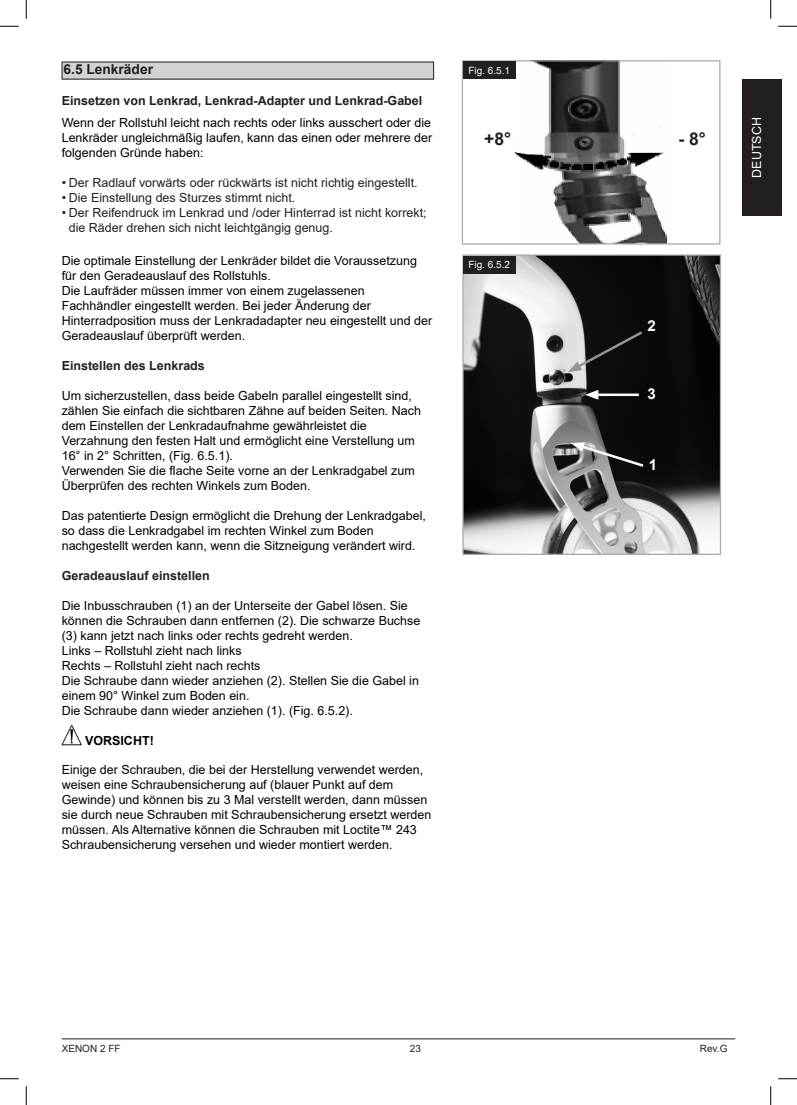
<style>
.page{position:relative;width:797px;height:1105px;background:#fff}
.page>*{position:absolute;margin:0;border:0;box-sizing:border-box;transform-origin:0 0}
.t1{font:700 17.5px "Arial";color:#231f20}
.t2{font:700 15px "Arial";color:#fff}
.DE_Heading{font:700 13.75px "Arial";color:#231f20}
.body{font:12.5px/15px "Arial";color:#000}
.t3{font:12.5px/15px "Arial";color:#231f20}
.EN_Sub_Heading{font:700 12.5px "Arial";color:#231f20}
.body-2{font:700 12.5px "Arial";color:#000}
.t4{font:12.5px "Arial";color:#fff}
.Bildnummer{font:10px "Arial";color:#fff}
.t5{font:10px "Arial";color:#231f20}
</style>
<div class="page">
<div style="left:742px;top:79px;width:39px;height:137px;background:#231f20"></div>
<hr style="left:62px;top:1038px;width:673px;height:1px;background:#231f20">
<img style="left:62px;top:725px;width:20px;height:20px">
<img style="left:464px;top:256px;width:255px;height:297px">
<div style="left:462px;top:254px;width:259px;height:301px;border:1px solid #a8a9ad"></div>
<div style="left:463px;top:256px;width:52px;height:17px;background:#231f20"></div>
<svg style="left:568px;top:329px;width:77px;height:43px;background:#3f3f3f"></svg>
<hr style="left:593px;top:394px;width:46px;height:2px;background:#fff">
<svg style="left:585px;top:390px;width:13px;height:10px"></svg>
<svg style="left:571px;top:442px;width:75px;height:27px;background:#595959"></svg>
<img style="left:516px;top:62px;width:150px;height:181px">
<div style="left:462px;top:60px;width:258px;height:185px;border:1px solid #a8a9ad"></div>
<div style="left:463px;top:61px;width:52px;height:18px;background:#231f20"></div>
<div style="left:62px;top:62px;width:371px;height:17px;background:#d1d2d4"></div>
<svg style="left:0;top:25px;width:19px;height:2px"></svg>
<svg style="left:778px;top:25px;width:19px;height:2px"></svg>
<svg style="left:0;top:1078px;width:19px;height:1px"></svg>
<svg style="left:778px;top:1078px;width:19px;height:1px"></svg>
<svg style="left:25px;top:0;width:2px;height:19px"></svg>
<svg style="left:25px;top:1086px;width:2px;height:19px"></svg>
<svg style="left:770px;top:0;width:1px;height:19px"></svg>
<svg style="left:770px;top:1086px;width:1px;height:19px"></svg>
<p class="DE_Heading" style="left:64px;top:59px;width:91px">6.5 Lenkräder</p>
<p class="Bildnummer" style="left:468px;top:63px;width:43px">Fig. 6.5.1</p>
<p class="EN_Sub_Heading" style="left:62px;top:92px;width:362px">Einsetzen von Lenkrad, Lenkrad-Adapter und Lenkrad-Gabel</p>
<p class="body" style="left:62px;top:115px;width:372px;text-align:justify">Wenn der Rollstuhl leicht nach rechts oder links ausschert oder die Lenkräder ungleichmäßig laufen, kann das einen oder mehrere der folgenden Gründe haben:</p>
<p class="t3" style="left:62px;top:175px;width:357px">• Der Radlauf vorwärts oder rückwärts ist nicht richtig eingestellt.</p>
<p class="t3" style="left:62px;top:190px;width:235px">• Die Einstellung des Sturzes stimmt nicht.</p>
<p class="t3" style="left:69px;top:205px;width:359px;text-indent:-7px">• Der Reifendruck im Lenkrad und /oder Hinterrad ist nicht korrekt; die Räder drehen sich nicht leichtgängig genug.</p>
<p class="body" style="left:62px;top:253px;width:357px">Die optimale Einstellung der Lenkräder bildet die Voraussetzung für den Geradeauslauf des Rollstuhls.</p>
<p class="body" style="left:62px;top:283px;width:372px">Die Laufräder müssen immer von einem zugelassenen Fachhändler eingestellt werden. Bei jeder Änderung der Hinterradposition muss der Lenkradadapter neu eingestellt und der Geradeauslauf überprüft werden.</p>
<p class="EN_Sub_Heading" style="left:62px;top:357px;width:145px">Einstellen des Lenkrads</p>
<p class="body" style="left:62px;top:388px;width:361px">Um sicherzustellen, dass beide Gabeln parallel eingestellt sind, zählen Sie einfach die sichtbaren Zähne auf beiden Seiten. Nach dem Einstellen der Lenkradaufnahme gewährleistet die Verzahnung den festen Halt und ermöglicht eine Verstellung um 16° in 2° Schritten, (Fig. 6.5.1).</p>
<p class="body" style="left:62px;top:463px;width:354px">Verwenden Sie die flache Seite vorne an der Lenkradgabel zum<br>Überprüfen des rechten Winkels zum Boden.</p>
<p class="body" style="left:62px;top:508px;width:366px">Das patentierte Design ermöglicht die Drehung der Lenkradgabel, so dass die Lenkradgabel im rechten Winkel zum Boden nachgestellt werden kann, wenn die Sitzneigung verändert wird.</p>
<p class="EN_Sub_Heading" style="left:62px;top:567px;width:149px">Geradeauslauf einstellen</p>
<p class="body" style="left:62px;top:598px;width:360px">Die Inbusschrauben (1) an der Unterseite der Gabel lösen. Sie können die Schrauben dann entfernen (2). Die schwarze Buchse (3) kann jetzt nach links oder rechts gedreht werden.</p>
<p class="body" style="left:62px;top:643px;width:181px">Links – Rollstuhl zieht nach links</p>
<p class="body" style="left:62px;top:658px;width:200px">Rechts – Rollstuhl zieht nach rechts</p>
<p class="body" style="left:62px;top:673px;width:359px">Die Schraube dann wieder anziehen (2). Stellen Sie die Gabel in einem 90° Winkel zum Boden ein.</p>
<p class="body" style="left:62px;top:703px;width:293px">Die Schraube dann wieder anziehen (1). (Fig. 6.5.2).</p>
<p class="body-2" style="left:85px;top:732px;width:70px">VORSICHT!</p>
<p class="body" style="left:62px;top:762px;width:371px">Einige der Schrauben, die bei der Herstellung verwendet werden, weisen eine Schraubensicherung auf (blauer Punkt auf dem Gewinde) und können bis zu 3 Mal verstellt werden, dann müssen sie durch neue Schrauben mit Schraubensicherung ersetzt werden müssen. Als Alternative können die Schrauben mit Loctite™ 243<br>Schraubensicherung versehen und wieder montiert werden.</p>
<p class="t1" style="left:484px;top:127px;width:28px">+8°</p>
<p class="t1" style="left:678px;top:127px;width:29px">- 8°</p>
<p class="Bildnummer" style="left:468px;top:258px;width:43px">Fig. 6.5.2</p>
<p class="t2" style="left:647px;top:315px;width:10px">2</p>
<p class="t2" style="left:647px;top:383px;width:10px">3</p>
<p class="t2" style="left:648px;top:454px;width:10px">1</p>
<p class="t4" style="left:748px;top:178px;width:62px;rotate:-90deg">DEUTSCH</p>
<p class="t5" style="left:62px;top:1042px;width:60px">XENON 2 FF</p>
<p class="t5" style="left:410px;top:1042px;width:13px">23</p>
<p class="t5" style="left:699px;top:1042px;width:29px">Rev.G</p>
</div>
